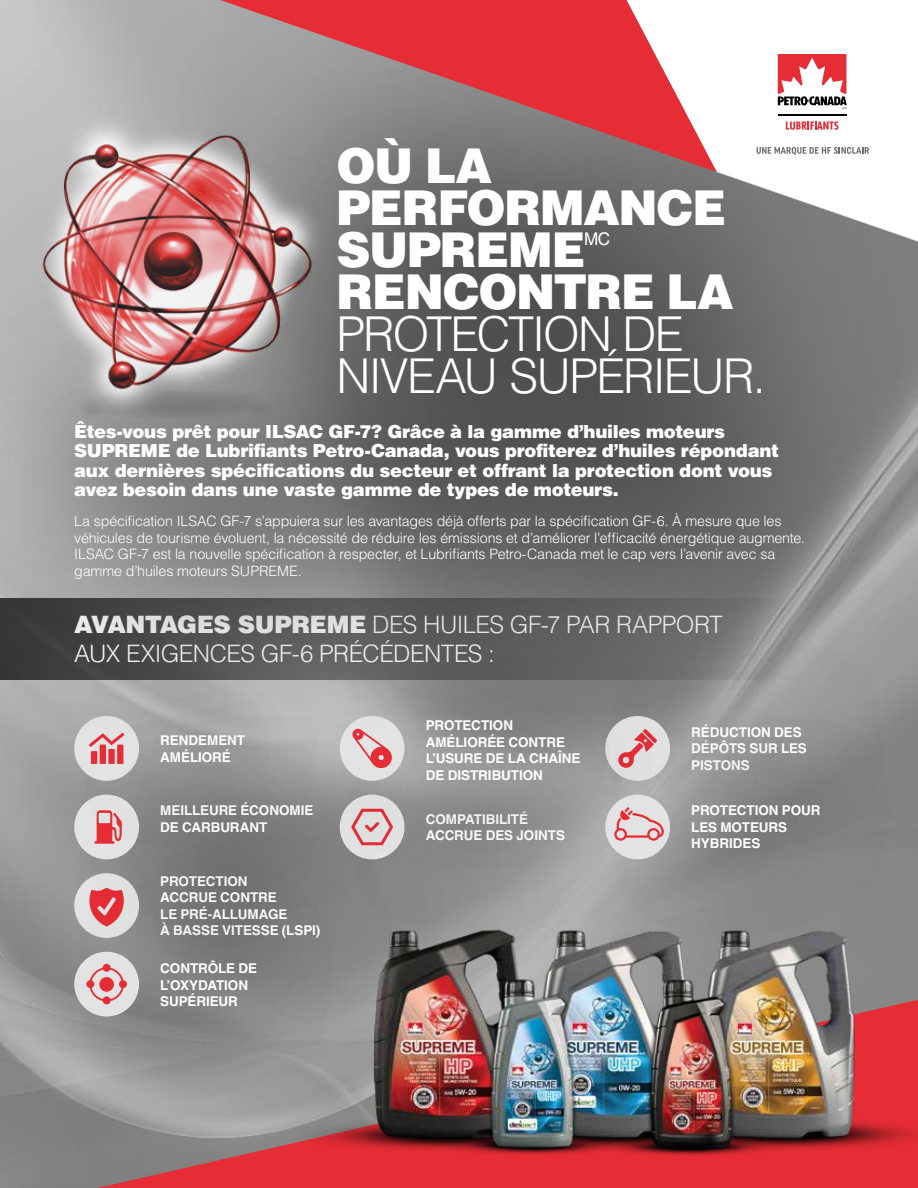
<style>
.page{position:relative;width:918px;height:1188px;background:#fff}
.page>*{position:absolute;margin:0;border:0;box-sizing:border-box;transform-origin:0 0}
.t1{font:900 48px/42px "Helvetica LT Std";letter-spacing:-.025em;color:#fff}
.t2{font:300 48px/42px "Helvetica LT Std";letter-spacing:-.04em;color:#fff}
.t3{font:300 24px/28.8px "Helvetica LT Std";letter-spacing:-.025em;color:#fff}
.t4{font:900 18px/19.5px "Helvetica LT Std";letter-spacing:-.015em;color:#fff}
.t5{font:17.55px "Helvetica LT Std";color:#fff}
.t6{font:300 14.25px/16.5px "Helvetica LT Std";letter-spacing:-.01em;color:#fff}
.t7{font:700 13.5px/16.5px "Helvetica LT Std";letter-spacing:-.005em;color:#fff}
.s1{font-weight:900}
</style>
<div class="page">
<svg style="left:387px;top:870px;width:222px;height:25px;background:#979797"></svg>
<svg style="left:79px;top:752px;width:308px;height:143px;background:#828282"></svg>
<div style="left:74px;top:795px;width:65px;height:64px;background:#e3e3e3;border-radius:50%"></div>
<svg style="left:341px;top:752px;width:268px;height:118px;background:#9c9a9a"></svg>
<div style="left:340px;top:716px;width:65px;height:65px;background:#e3e3e3;border-radius:50%"></div>
<svg style="left:364px;top:752px;width:28px;height:16px"></svg>
<svg style="left:80px;top:752px;width:239px;height:98px;background:#938f8f"></svg>
<div style="left:74px;top:716px;width:65px;height:65px;background:#e3e3e3;border-radius:50%"></div>
<svg style="left:91px;top:752px;width:33px;height:12px"></svg>
<svg style="left:78px;top:873px;width:256px;height:223px;background:#8a8484"></svg>
<div style="left:74px;top:952px;width:65px;height:65px;background:#e3e3e3;border-radius:50%"></div>
<svg style="left:86px;top:964px;width:41px;height:36px"></svg>
<svg style="left:609px;top:752px;width:284px;height:143px;background:#8c8c8c"></svg>
<div style="left:605px;top:795px;width:65px;height:64px;background:#e3e3e3;border-radius:50%"></div>
<svg style="left:614px;top:807px;width:50px;height:34px"></svg>
<div style="left:0;top:0;width:918px;height:752px;background:#000;opacity:.5"></div>
<img style="left:0;top:74px;width:340px;height:386px">
<svg style="left:626px;top:0;width:292px;height:242px"></svg>
<svg style="left:716px;top:171px;width:202px;height:71px"></svg>
<svg style="left:220px;top:0;width:497px;height:172px;background:#bb6f73"></svg>
<div style="left:775px;top:51px;width:74px;height:82px;background:#fff"></div>
<hr style="left:778px;top:114px;width:69px;height:2px;background:#000">
<svg style="left:786px;top:121px;width:53px;height:9px"></svg>
<svg style="left:778px;top:54px;width:69px;height:55px"></svg>
<svg style="left:757px;top:147px;width:112px;height:8px"></svg>
<svg style="left:98px;top:1000px;width:193px;height:188px;background:#9c8687"></svg>
<img style="left:291px;top:895px;width:627px;height:293px">
<h1 class="t1" style="left:337px;top:144px;width:391px">OÙ LA<br>PERFORMANCE<br>SUPREME</h1>
<p class="t5" style="left:584px;top:229px;width:28px">MC</p>
<h1 class="t1" style="left:337px;top:270px;width:399px">RENCONTRE LA</h1>
<h1 class="t2" style="left:337px;top:313px;width:431px">PROTECTION DE<br>NIVEAU SUPÉRIEUR.</h1>
<p class="t4" style="left:74px;top:421px;width:706px">Êtes-vous prêt pour ILSAC GF-7? Grâce à la gamme d’huiles moteurs SUPREME de Lubrifiants Petro-Canada, vous profiterez d’huiles répondant aux dernières spécifications du secteur et offrant la protection dont vous avez besoin dans une vaste gamme de types de moteurs.</p>
<p class="t6" style="left:74px;top:513px;width:732px">La spécification ILSAC GF-7 s’appuiera sur les avantages déjà offerts par la spécification GF-6. À mesure que les véhicules de tourisme évoluent, la nécessité de réduire les émissions et d’améliorer l’efficacité énergétique augmente.<br>ILSAC GF-7 est la nouvelle spécification à respecter, et Lubrifiants Petro-Canada met le cap vers l’avenir avec sa gamme d’huiles moteurs SUPREME.</p>
<h2 class="t3" style="left:74px;top:610px;width:650px"><span class="s1">AVANTAGES SUPREME</span> DES HUILES GF-7 PAR RAPPORT<br>AUX EXIGENCES GF-6 PRÉCÉDENTES :</h2>
<p class="t7" style="left:160px;top:732px;width:86px">RENDEMENT<br>AMÉLIORÉ</p>
<p class="t7" style="left:160px;top:802px;width:155px">MEILLEURE ÉCONOMIE<br>DE CARBURANT</p>
<p class="t7" style="left:160px;top:872px;width:162px">PROTECTION<br>ACCRUE CONTRE<br>LE PRÉ-ALLUMAGE<br>À BASSE VITESSE (LSPI)</p>
<p class="t7" style="left:160px;top:960px;width:98px">CONTRÔLE DE<br>L’OXYDATION<br>SUPÉRIEUR</p>
<p class="t7" style="left:426px;top:717px;width:156px">PROTECTION<br>AMÉLIORÉE CONTRE<br>L’USURE DE LA CHAÎNE<br>DE DISTRIBUTION</p>
<p class="t7" style="left:426px;top:810px;width:141px">COMPATIBILITÉ<br>ACCRUE DES JOINTS</p>
<p class="t7" style="left:691px;top:724px;width:117px">RÉDUCTION DES<br>DÉPÔTS SUR LES<br>PISTONS</p>
<p class="t7" style="left:691px;top:802px;width:131px">PROTECTION POUR<br>LES MOTEURS<br>HYBRIDES</p>
</div>
